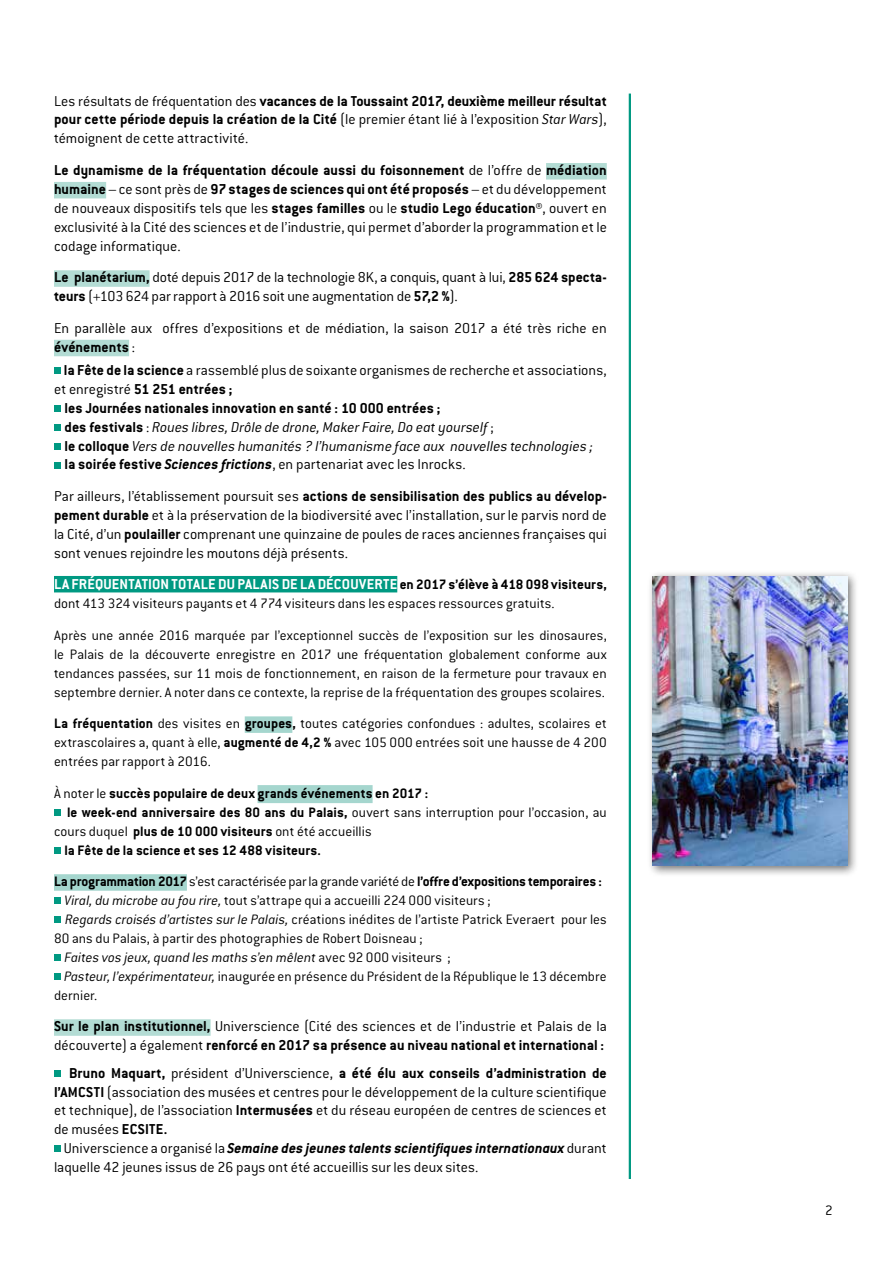
<style>
.page{position:relative;width:893px;height:1263px;background:#fff}
.page>*{position:absolute;margin:0;border:0;box-sizing:border-box;transform-origin:0 0}
.t1{font:300 15.75px/18.9px "Conduit ITC";letter-spacing:.005em;color:#000;text-align:justify}
.t2{font:700 15.75px/18.9px "Conduit ITC";color:#000}
.t3{font:15.75px/18.9px "Conduit ITC Light Italic Alt";letter-spacing:.005em;color:#000}
.t4{font:15.75px "Conduit ITC Bold Italic Alt";color:#000}
.t5{font:700 15.75px "Conduit ITC";letter-spacing:.015em;color:#fff}
.t6{font:300 15px/18.9px "Conduit ITC";letter-spacing:.005em;color:#000}
.t7{font:700 15px "Conduit ITC";color:#000}
.t8{font:15px "Conduit ITC Light Italic Alt";color:#000}
.s1{font-weight:700}
.s2{font-family:"Conduit ITC Light Italic Alt";font-weight:400}
.s3{font-weight:300}
.s4{font-family:"Conduit ITC";font-weight:700}
.s5{font-family:"Conduit ITC";font-weight:300}
.s6{font-family:"Conduit ITC Bold Italic Alt";font-weight:400}
.s7{font-size:15px;color:#000}
</style>
<div class="page">
<hr style="left:629px;top:94px;width:2px;height:1085px;background:#009982">
<div style="left:546px;top:163px;width:61px;height:17px;background:#b3dcd4"></div>
<div style="left:54px;top:182px;width:52px;height:16px;background:#b3dcd4"></div>
<div style="left:54px;top:270px;width:96px;height:17px;background:#b3dcd4"></div>
<div style="left:54px;top:340px;width:75px;height:16px;background:#b3dcd4"></div>
<div style="left:54px;top:576px;width:343px;height:16px;background:#009982"></div>
<div style="left:245px;top:716px;width:47px;height:17px;background:#a5d6ce"></div>
<div style="left:258px;top:785px;width:115px;height:18px;background:#a5d6ce"></div>
<div style="left:54px;top:874px;width:133px;height:17px;background:#a5d6ce"></div>
<div style="left:54px;top:1019px;width:157px;height:17px;background:#b3dcd4"></div>
<div style="left:54px;top:367px;width:6px;height:7px;background:#009982"></div>
<svg style="left:54px;top:405px;width:6px;height:6px"></svg>
<svg style="left:54px;top:424px;width:6px;height:6px"></svg>
<svg style="left:54px;top:443px;width:6px;height:6px"></svg>
<svg style="left:54px;top:462px;width:6px;height:6px"></svg>
<svg style="left:54px;top:809px;width:6px;height:6px"></svg>
<svg style="left:54px;top:847px;width:6px;height:6px"></svg>
<svg style="left:54px;top:898px;width:6px;height:6px"></svg>
<svg style="left:54px;top:917px;width:6px;height:6px"></svg>
<svg style="left:54px;top:954px;width:6px;height:6px"></svg>
<svg style="left:54px;top:973px;width:6px;height:6px"></svg>
<svg style="left:54px;top:1070px;width:6px;height:6px"></svg>
<svg style="left:54px;top:1146px;width:6px;height:6px"></svg>
<div style="left:647px;top:571px;width:212px;height:306px;background:#000;opacity:.55"></div>
<img style="left:653px;top:576px;width:194px;height:289px">
<p class="t1" style="left:54px;top:91px;width:554px">Les résultats de fréquentation des <span class="s1">vacances de la Toussaint 2017, deuxième meilleur résultat pour cette période depuis la création de la Cité</span> (le premier étant lié à l’exposition <span class="s2">Star Wars</span>), témoignent de cette attractivité.</p>
<p class="t1" style="left:54px;top:161px;width:554px"><span class="s1">Le dynamisme de la fréquentation découle aussi du foisonnement</span> de l’offre de <span class="s1">médiation humaine</span> – ce sont près de <span class="s1">97 stages de sciences qui ont été proposés</span> – et du développement de nouveaux dispositifs tels que les <span class="s1">stages familles</span> ou le <span class="s1">studio Lego éducation®</span>, ouvert en exclusivité à la Cité des sciences et de l’industrie, qui permet d’aborder la programmation et le codage informatique.</p>
<p class="t1" style="left:54px;top:268px;width:554px"><span class="s1">Le planétarium,</span> doté depuis 2017 de la technologie 8K, a conquis, quant à lui, <span class="s1">285 624 specta&shy;teurs</span> (+103 624 par rapport à 2016 soit une augmentation de <span class="s1">57,2 %</span>).</p>
<p class="t1" style="left:54px;top:319px;width:554px">En parallèle aux offres d’expositions et de médiation, la saison 2017 a été très riche en <span class="s1">événements</span> :</p>
<p class="t1" style="left:64px;top:361px;width:544px"><span class="s1">la Fête de la science</span> a rassemblé plus de soixante organismes de recherche et associations,</p>
<p class="t2" style="left:54px;top:379px;width:180px"><span class="s3">et enregistré</span> 51 251 entrées ;</p>
<p class="t2" style="left:65px;top:398px;width:377px">les Journées nationales innovation en santé : 10 000 entrées ;</p>
<p class="t3" style="left:65px;top:417px;width:530px"><span class="s4">des festivals</span> <span class="s5">:</span> Roues libres, Drôle de drone, Maker Faire, Do eat yourself <span class="s5">;<br></span><span class="s4">le colloque</span> Vers de nouvelles humanités ? l’humanisme face aux nouvelles technologies ;</p>
<p class="t1" style="left:54px;top:449px;width:554px;line-height:31.7px;text-indent:11px"><span class="s1">la soirée festive</span> <span class="s6">Sciences frictions</span>, en partenariat avec les Inrocks.<br>Par ailleurs, l’établissement poursuit ses <span class="s1">actions de sensibilisation des publics au dévelop-</span></p>
<p class="t1" style="left:54px;top:506px;width:554px"><span class="s1">pement durable</span> et à la préservation de la biodiversité avec l’installation, sur le parvis nord de la Cité, d’un <span class="s1">poulailler</span> comprenant une quinzaine de poules de races anciennes françaises qui sont venues rejoindre les moutons déjà présents.</p>
<p class="t5" style="left:54px;top:575px;width:554px">LA FRÉQUENTATION TOTALE DU PALAIS DE LA DÉCOUVERTE <span class="s7">en 2017 s’élève à 418 098 visiteurs,</span></p>
<p class="t6" style="left:54px;top:588px;width:554px;line-height:31.7px">dont 413 324 visiteurs payants et 4 774 visiteurs dans les espaces ressources gratuits.<br>Après une année 2016 marquée par l’exceptionnel succès de l’exposition sur les dinosaures,</p>
<p class="t6" style="left:54px;top:645px;width:554px;text-align:justify">le Palais de la découverte enregistre en 2017 une fréquentation globalement conforme aux tendances passées, sur 11 mois de fonctionnement, en raison de la fermeture pour travaux en septembre dernier. A noter dans ce contexte, la reprise de la fréquentation des groupes scolaires.</p>
<p class="t6" style="left:54px;top:714px;width:554px;text-align:justify"><span class="s1">La fréquentation</span> des visites en <span class="s1">groupes,</span> toutes catégories confondues : adultes, scolaires et extrascolaires a, quant à elle, <span class="s1">augmenté de 4,2 %</span> avec 105 000 entrées soit une hausse de 4 200 entrées par rapport à 2016.</p>
<p class="t7" style="left:54px;top:784px;width:376px"><span class="s3">À noter le</span> succès populaire de deux grands événements en 2017 :</p>
<p class="t7" style="left:67px;top:803px;width:541px">le week-end anniversaire des 80 ans du Palais, <span class="s3">ouvert sans interruption pour l’occasion, au</span></p>
<p class="t6" style="left:54px;top:821px;width:319px">cours duquel <span class="s1">plus de 10 000 visiteurs</span> ont été accueillis</p>
<p class="t7" style="left:65px;top:841px;width:258px">la Fête de la science et ses 12 488 visiteurs.</p>
<p class="t7" style="left:54px;top:873px;width:549px">La programmation 2017 <span class="s3">s’est caractérisée par la grande variété de</span> l’offre d’expositions temporaires :</p>
<p class="t6" style="left:65px;top:891px;width:427px"><span class="s2">Viral, du microbe au fou rire,</span> tout s’attrape qui a accueilli 224 000 visiteurs ;</p>
<p class="t6" style="left:65px;top:910px;width:543px"><span class="s2">Regards croisés d’artistes sur le Palais,</span> créations inédites de l’artiste Patrick Everaert pour les</p>
<p class="t6" style="left:54px;top:929px;width:370px">80 ans du Palais, à partir des photographies de Robert Doisneau ;</p>
<p class="t8" style="left:65px;top:949px;width:387px">Faites vos jeux, quand les maths s’en mêlent <span class="s5">avec 92 000 visiteurs ;</span></p>
<p class="t6" style="left:54px;top:967px;width:554px;text-indent:10px"><span class="s2">Pasteur, l’expérimentateur,</span> inaugurée en présence du Président de la République le 13 décembre dernier.</p>
<p class="t2" style="left:54px;top:1017px;width:554px">Sur le plan institutionnel, <span class="s3">Universcience (Cité des sciences et de l’industrie et Palais de la découverte) a également</span> renforcé en 2017 sa présence au niveau national et international :</p>
<p class="t1" style="left:54px;top:1063px;width:554px;text-indent:15px"><span class="s1">Bruno Maquart,</span> président d’Universcience, <span class="s1">a été élu aux conseils d’administration de l’AMCSTI</span> (association des musées et centres pour le développement de la culture scientifique et technique), de l’association <span class="s1">Intermusées</span> et du réseau européen de centres de sciences et de musées <span class="s1">ECSITE.</span></p>
<p class="t4" style="left:64px;top:1139px;width:544px"><span class="s5">Universcience a organisé la</span> Semaine des jeunes talents scientifiques internationaux <span class="s5">durant</span></p>
<p class="t1" style="left:54px;top:1158px;width:426px">laquelle 42 jeunes issus de 26 pays ont été accueillis sur les deux sites.</p>
<p class="t6" style="left:825px;top:1201px;width:9px">2</p>
</div>
